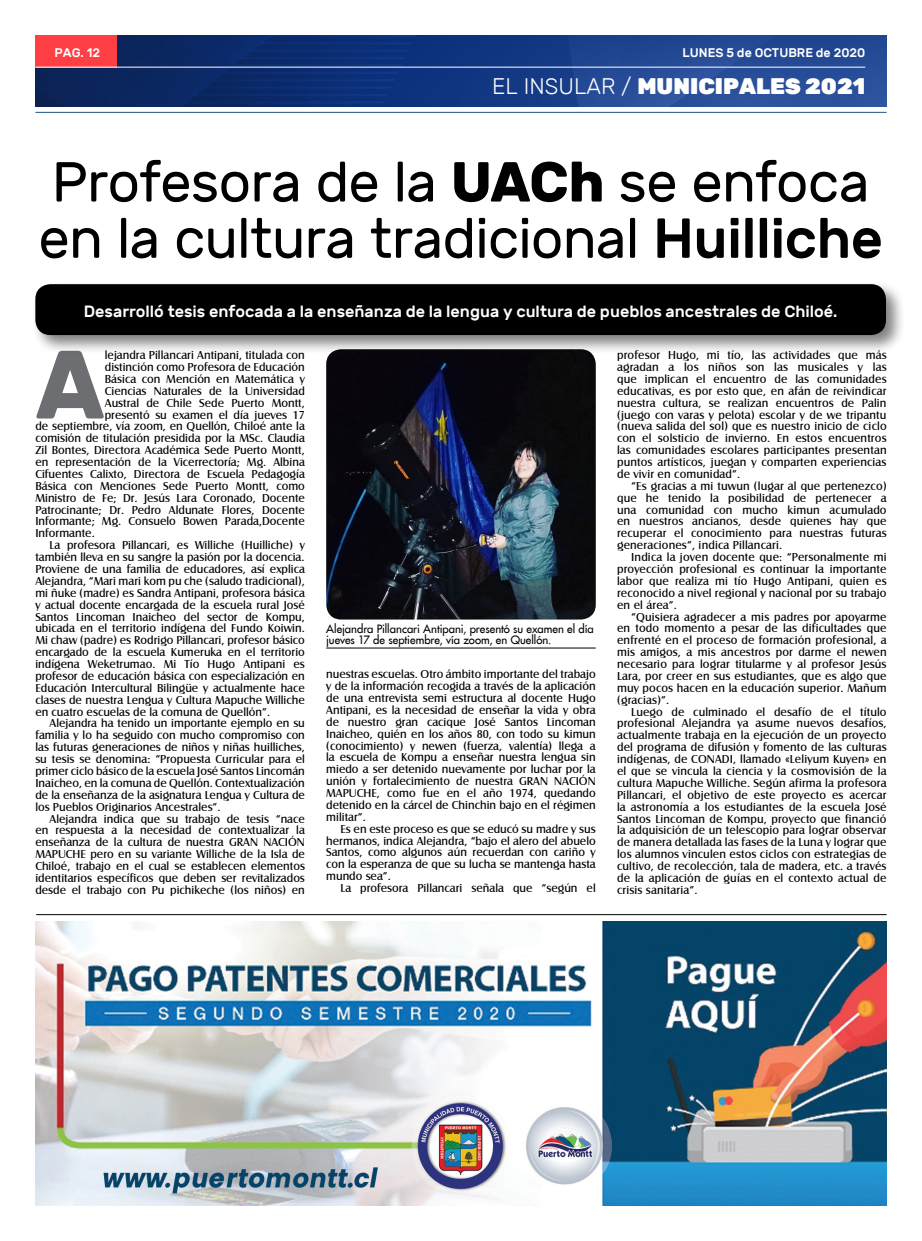
<style>
.page{position:relative;width:922px;height:1241px;background:#fff}
.page>*{position:absolute;margin:0;border:0;box-sizing:border-box;transform-origin:0 0}
.t1{font:700 96.75px "Rubik";color:#6d6e71}
.t2{font:56.25px/56.2px "Rubik";letter-spacing:-.015em;color:#000}
.t3{font:900 22.5px "Rubik";color:#fff}
.t4{font:500 16.25px "Rubik";color:#fff}
.t5{font:500 12.5px "Rubik";color:#fff}
.t6{font:11.88px/11.9px "Castle T";color:#000;text-align:justify}
.t7{font:11.25px/11.2px "Futura LT";color:#000}
.s1{font-weight:300}
.s2{font-weight:700}
.s3{font-weight:500}
</style>
<div class="page">
<div style="left:31px;top:280px;width:874px;height:74px;background:#000;opacity:.5"></div>
<div style="left:35px;top:284px;width:850px;height:51px;background:#000;border-radius:15px"></div>
<hr style="left:35px;top:112px;width:851px;height:1px;background:#1c5487">
<img style="left:35px;top:35px;width:851px;height:71px">
<div style="left:35px;top:35px;width:82px;height:33px;background:#fe3f44"></div>
<hr style="left:35px;top:67px;width:830px;height:1px;background:#fff">
<hr style="left:36px;top:914px;width:850px;height:1px;background:#000">
<img style="left:35px;top:921px;width:851px;height:284px">
<img style="left:326px;top:349px;width:269px;height:270px">
<hr style="left:326px;top:647px;width:269px;height:1px;background:#000">
<p class="t5" style="left:55px;top:46px;width:47px">PAG. 12</p>
<p class="t5" style="left:682px;top:46px;width:184px">LUNES 5 de OCTUBRE de 2020</p>
<h3 class="t3" style="left:492px;top:73px;width:374px"><span class="s1">EL INSULAR /</span> MUNICIPALES 2021</h3>
<h2 class="t2" style="left:38px;top:155px;width:845px">Profesora de la <span class="s2">UACh</span> se enfoca en la cultura tradicional <span class="s3">Huilliche</span></h2>
<h3 class="t4" style="left:84px;top:302px;width:755px">Desarrolló tesis enfocada a la enseñanza de la lengua y cultura de pueblos ancestrales de Chiloé.</h3>
<h1 class="t1" style="left:35px;top:328px;width:71px">A</h1>
<p class="t6" style="left:105px;top:349px;width:201px">lejandra Pillancari Antipani, titulada con</p>
<p class="t6" style="left:105px;top:361px;width:201px">distinción como Profesora de Educación</p>
<p class="t6" style="left:105px;top:373px;width:201px">Básica con Mención en Matemática y</p>
<p class="t6" style="left:105px;top:385px;width:201px">Ciencias Naturales de la Universidad</p>
<p class="t6" style="left:105px;top:397px;width:201px">Austral de Chile Sede Puerto Montt,</p>
<p class="t6" style="left:105px;top:409px;width:201px">presentó su examen el día jueves 17</p>
<p class="t6" style="left:35px;top:420px;width:271px">de septiembre, vía zoom, en Quellón, Chiloé ante la</p>
<p class="t6" style="left:35px;top:432px;width:271px">comisión de titulación presidida por la MSc. Claudia</p>
<p class="t6" style="left:35px;top:444px;width:271px">Zil Bontes, Directora Académica Sede Puerto Montt,</p>
<p class="t6" style="left:35px;top:456px;width:271px">en representación de la Vicerrectoría; Mg. Albina</p>
<p class="t6" style="left:35px;top:468px;width:271px">Cifuentes Calixto, Directora de Escuela Pedagogía</p>
<p class="t6" style="left:35px;top:480px;width:271px">Básica con Menciones Sede Puerto Montt, como</p>
<p class="t6" style="left:35px;top:492px;width:271px">Ministro de Fe; Dr. Jesús Lara Coronado, Docente</p>
<p class="t6" style="left:35px;top:504px;width:271px">Patrocinante; Dr. Pedro Aldunate Flores, Docente</p>
<p class="t6" style="left:35px;top:515px;width:271px">Informante; Mg. Consuelo Bowen Parada,Docente</p>
<p class="t6" style="left:35px;top:527px;width:61px">Informante.</p>
<p class="t6" style="left:50px;top:539px;width:257px">La profesora Pillancari, es Williche (Huilliche) y</p>
<p class="t6" style="left:35px;top:551px;width:271px">también lleva en su sangre la pasión por la docencia.</p>
<p class="t6" style="left:35px;top:563px;width:271px">Proviene de una familia de educadores, así explica</p>
<p class="t6" style="left:35px;top:575px;width:271px">Alejandra, “Mari mari kom pu che (saludo tradicional),</p>
<p class="t6" style="left:35px;top:587px;width:271px">mi ñuke (madre) es Sandra Antipani, profesora básica</p>
<p class="t6" style="left:35px;top:599px;width:271px">y actual docente encargada de la escuela rural José</p>
<p class="t6" style="left:35px;top:610px;width:271px">Santos Lincoman Inaicheo del sector de Kompu,</p>
<p class="t6" style="left:35px;top:622px;width:271px">ubicada en el territorio indígena del Fundo Koiwin.</p>
<p class="t6" style="left:35px;top:634px;width:271px">Mi chaw (padre) es Rodrigo Pillancari, profesor básico</p>
<p class="t6" style="left:35px;top:646px;width:271px">encargado de la escuela Kumeruka en el territorio</p>
<p class="t6" style="left:35px;top:658px;width:271px">indígena Weketrumao. Mi Tío Hugo Antipani es</p>
<p class="t6" style="left:35px;top:670px;width:271px">profesor de educación básica con especialización en</p>
<p class="t6" style="left:35px;top:682px;width:271px">Educación Intercultural Bilingüe y actualmente hace</p>
<p class="t6" style="left:35px;top:694px;width:271px">clases de nuestra Lengua y Cultura Mapuche Williche</p>
<p class="t6" style="left:35px;top:705px;width:236px">en cuatro escuelas de la comuna de Quellón”.</p>
<p class="t6" style="left:50px;top:717px;width:257px">Alejandra ha tenido un importante ejemplo en su</p>
<p class="t6" style="left:35px;top:729px;width:271px">familia y lo ha seguido con mucho compromiso con</p>
<p class="t6" style="left:35px;top:741px;width:271px">las futuras generaciones de niños y niñas huilliches,</p>
<p class="t6" style="left:35px;top:753px;width:271px">su tesis se denomina: “Propuesta Curricular para el</p>
<p class="t6" style="left:35px;top:765px;width:271px">primer ciclo básico de la escuela José Santos Lincomán</p>
<p class="t6" style="left:35px;top:777px;width:271px">Inaicheo, en la comuna de Quellón. Contextualización</p>
<p class="t6" style="left:35px;top:789px;width:271px">de la enseñanza de la asignatura Lengua y Cultura de</p>
<p class="t6" style="left:35px;top:800px;width:187px">los Pueblos Originarios Ancestrales”.</p>
<p class="t6" style="left:50px;top:812px;width:257px">Alejandra indica que su trabajo de tesis “nace</p>
<p class="t6" style="left:35px;top:824px;width:271px">en respuesta a la necesidad de contextualizar la</p>
<p class="t6" style="left:35px;top:836px;width:271px">enseñanza de la cultura de nuestra GRAN NACIÓN</p>
<p class="t6" style="left:35px;top:848px;width:271px">MAPUCHE pero en su variante Williche de la Isla de</p>
<p class="t6" style="left:35px;top:860px;width:271px">Chiloé, trabajo en el cual se establecen elementos</p>
<p class="t6" style="left:35px;top:872px;width:271px">identitarios específicos que deben ser revitalizados</p>
<p class="t6" style="left:35px;top:884px;width:271px">desde el trabajo con Pu pichikeche (los niños) en</p>
<p class="t7" style="left:326px;top:623px;width:269px">Alejandra Pillancari Antipani, presentó su examen el día jueves 17 de septiembre, vía zoom, en Quellón.</p>
<p class="t6" style="left:326px;top:668px;width:271px">nuestras escuelas. Otro ámbito importante del trabajo y de la información recogida a través de la aplicación de una entrevista semi estructura al docente Hugo Antipani, es la necesidad de enseñar la vida y obra de nuestro gran cacique José Santos Lincoman Inaicheo, quién en los años 80, con todo su kimun (conocimiento) y newen (fuerza, valentía) llega a la escuela de Kompu a enseñar nuestra lengua sin miedo a ser detenido nuevamente por luchar por la unión y fortalecimiento de nuestra GRAN NACIÓN MAPUCHE, como fue en el año 1974, quedando detenido en la cárcel de Chinchin bajo en el régimen militar”.</p>
<p class="t6" style="left:326px;top:822px;width:271px;text-indent:14px">Es en este proceso es que se educó su madre y sus hermanos, indica Alejandra, “bajo el alero del abuelo Santos, como algunos aún recuerdan con cariño y con la esperanza de que su lucha se mantenga hasta mundo sea”.</p>
<p class="t6" style="left:340px;top:882px;width:257px">La profesora Pillancari señala que “según el</p>
<p class="t6" style="left:617px;top:349px;width:271px">profesor Hugo, mi tío, las actividades que más agradan a los niños son las musicales y las que implican el encuentro de las comunidades educativas, es por esto que, en afán de reivindicar nuestra cultura, se realizan encuentros de Palin (juego con varas y pelota) escolar y de we tripantu (nueva salida del sol) que es nuestro inicio de ciclo con el solsticio de invierno. En estos encuentros las comunidades escolares participantes presentan puntos artísticos, juegan y comparten experiencias de vivir en comunidad”.</p>
<p class="t6" style="left:617px;top:480px;width:271px;text-indent:14px">“Es gracias a mi tuwun (lugar al que pertenezco) que he tenido la posibilidad de pertenecer a una comunidad con mucho kimun acumulado en nuestros ancianos, desde quienes hay que recuperar el conocimiento para nuestras futuras generaciones”, indica Pillancari.</p>
<p class="t6" style="left:617px;top:551px;width:271px;text-indent:14px">Indica la joven docente que: “Personalmente mi proyección profesional es continuar la importante labor que realiza mi tío Hugo Antipani, quien es reconocido a nivel regional y nacional por su trabajo en el área”.</p>
<p class="t6" style="left:617px;top:610px;width:271px;text-indent:14px">“Quisiera agradecer a mis padres por apoyarme en todo momento a pesar de las dificultades que enfrenté en el proceso de formación profesional, a mis amigos, a mis ancestros por darme el newen necesario para lograr titularme y al profesor Jesús Lara, por creer en sus estudiantes, que es algo que muy pocos hacen en la educación superior. Mañum (gracias)”.</p>
<p class="t6" style="left:617px;top:705px;width:271px;text-indent:14px">Luego de culminado el desafío de el título profesional Alejandra ya asume nuevos desafíos, actualmente trabaja en la ejecución de un proyecto del programa de difusión y fomento de las culturas indígenas, de CONADI, llamado «Leliyum Kuyen» en el que se vincula la ciencia y la cosmovisión de la cultura Mapuche Williche. Según afirma la profesora Pillancari, el objetivo de este proyecto es acercar la astronomía a los estudiantes de la escuela José Santos Lincoman de Kompu, proyecto que financió la adquisición de un telescopio para lograr observar de manera detallada las fases de la Luna y lograr que los alumnos vinculen estos ciclos con estrategias de cultivo, de recolección, tala de madera, etc. a través de la aplicación de guías en el contexto actual de crisis sanitaria”.</p>
</div>
